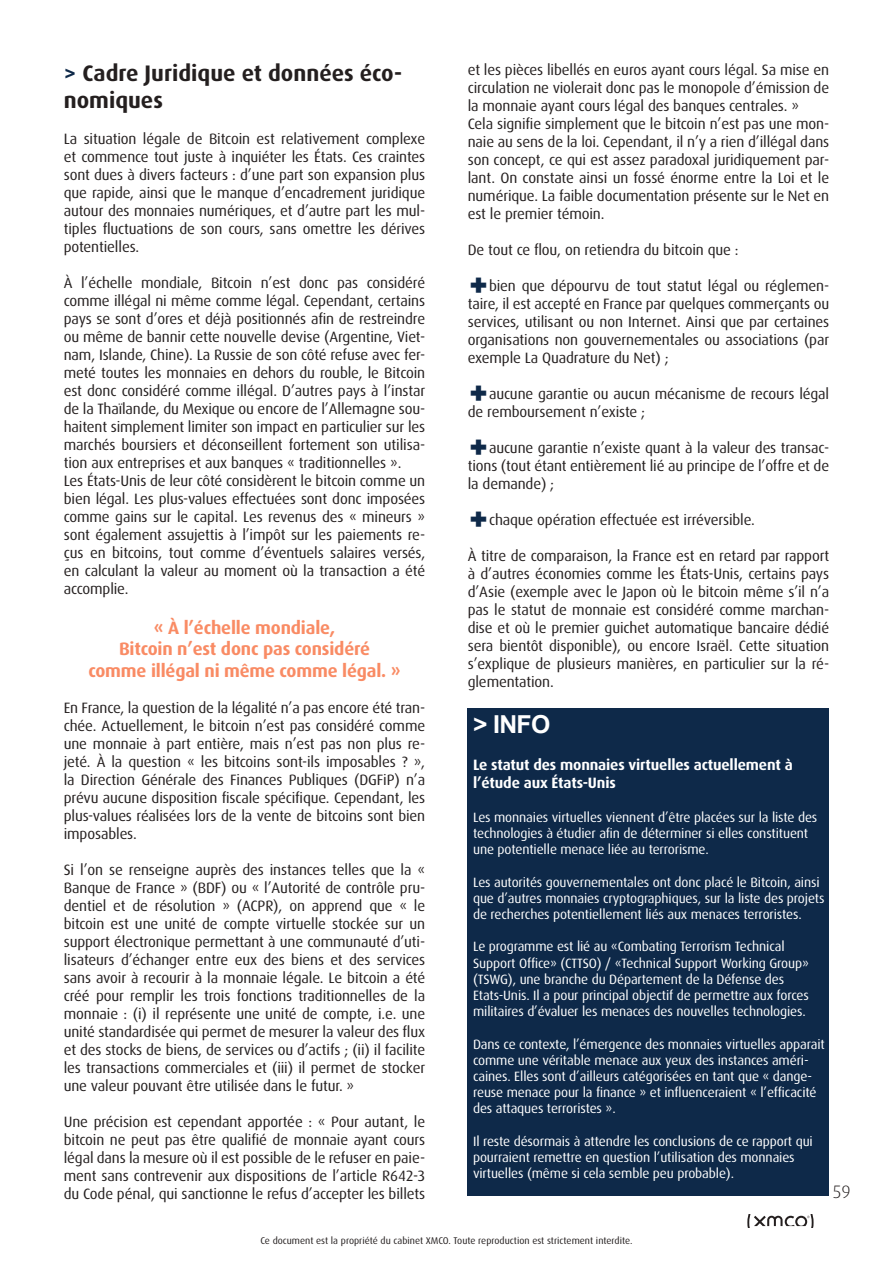
<style>
.page{position:relative;width:893px;height:1263px;background:#fff}
.page>*{position:absolute;margin:0;border:0;box-sizing:border-box;transform-origin:0 0}
.t1{font:900 36px "Dax Pro";color:#0e2949}
.t2{font:700 24.75px "Arial";color:#fff}
.t3{font:700 22.5px/27px "Dax Pro";color:#241f1f}
.t4{font:700 18px/21.6px "Dax Pro";letter-spacing:-.01em;color:#f98b64;text-align:center}
.t5{font:300 18px "Dax Pro";color:#241f1f}
.t6{font:15px/18px "Dax Pro";letter-spacing:-.01em;color:#241f1f;text-align:justify}
.t7{font:700 15px/18px "Dax Pro";letter-spacing:-.01em;color:#fff}
.t8{font:13.5px/16.2px "Dax Pro";letter-spacing:-.01em;color:#fff}
.t9{font:9.75px "Dax Pro";color:#241f1f}
.s1{color:#0e2949}
</style>
<div class="page">
<svg style="left:747px;top:1214px;width:66px;height:14px"></svg>
<div style="left:468px;top:708px;width:361px;height:488px;background:#0e2949"></div>
<h3 class="t3" style="left:64px;top:59px;width:340px"><span class="s1">&gt;</span> Cadre Juridique et données éco&shy;nomiques</h3>
<p class="t6" style="left:64px;top:129px;width:363px">La situation légale de Bitcoin est relativement complexe et commence tout juste à inquiéter les États. Ces craintes sont dues à divers facteurs : d’une part son expansion plus que rapide, ainsi que le manque d’encadrement juridique autour des monnaies numériques, et d’autre part les mul&shy;tiples fluctuations de son cours, sans omettre les dérives potentielles.</p>
<p class="t6" style="left:64px;top:273px;width:363px;text-align:left">À l’échelle mondiale, Bitcoin n’est donc pas considéré comme illégal ni même comme légal. Cependant, certains pays se sont d’ores et déjà positionnés afin de restreindre ou même de bannir cette nouvelle devise (Argentine, Viet&shy;nam, Islande, Chine). La Russie de son côté refuse avec fer&shy;meté toutes les monnaies en dehors du rouble, le Bitcoin est donc considéré comme illégal. D’autres pays à l’instar de la Thaïlande, du Mexique ou encore de l’Allemagne sou&shy;haitent simplement limiter son impact en particulier sur les marchés boursiers et déconseillent fortement son utilisa&shy;tion aux entreprises et aux banques « traditionnelles ».<br>Les États-Unis de leur côté considèrent le bitcoin comme un bien légal. Les plus-values effectuées sont donc imposées comme gains sur le capital. Les revenus des « mineurs » sont également assujettis à l’impôt sur les paiements re&shy;çus en bitcoins, tout comme d’éventuels salaires versés, en calculant la valeur au moment où la transaction a été accomplie.</p>
<p class="t4" style="left:88px;top:616px;width:314px">« À l’échelle mondiale,<br>Bitcoin n’est donc pas considéré comme illégal ni même comme légal. »</p>
<p class="t6" style="left:64px;top:698px;width:363px">En France, la question de la légalité n’a pas encore été tran&shy;chée. Actuellement, le bitcoin n’est pas considéré comme une monnaie à part entière, mais n’est pas non plus re&shy;jeté. À la question « les bitcoins sont-ils imposables ? », la Direction Générale des Finances Publiques (DGFiP) n’a prévu aucune disposition fiscale spécifique. Cependant, les plus-values réalisées lors de la vente de bitcoins sont bien imposables.</p>
<p class="t6" style="left:64px;top:860px;width:363px">Si l’on se renseigne auprès des instances telles que la « Banque de France » (BDF) ou « l’Autorité de contrôle pru&shy;dentiel et de résolution » (ACPR), on apprend que « le bitcoin est une unité de compte virtuelle stockée sur un support électronique permettant à une communauté d’uti&shy;lisateurs d’échanger entre eux des biens et des services sans avoir à recourir à la monnaie légale. Le bitcoin a été créé pour remplir les trois fonctions traditionnelles de la monnaie : (i) il représente une unité de compte, i.e. une unité standardisée qui permet de mesurer la valeur des flux et des stocks de biens, de services ou d’actifs ; (ii) il facilite les transactions commerciales et (iii) il permet de stocker une valeur pouvant être utilisée dans le futur. »</p>
<p class="t6" style="left:64px;top:1112px;width:363px">Une précision est cependant apportée : « Pour autant, le bitcoin ne peut pas être qualifié de monnaie ayant cours légal dans la mesure où il est possible de le refuser en paie&shy;ment sans contrevenir aux dispositions de l’article R642-3 du Code pénal, qui sanctionne le refus d’accepter les billets</p>
<p class="t6" style="left:468px;top:61px;width:363px;text-align:left">et les pièces libellés en euros ayant cours légal. Sa mise en circulation ne violerait donc pas le monopole d’émission de la monnaie ayant cours légal des banques centrales. »<br>Cela signifie simplement que le bitcoin n’est pas une mon&shy;naie au sens de la loi. Cependant, il n’y a rien d’illégal dans son concept, ce qui est assez paradoxal juridiquement par&shy;lant. On constate ainsi un fossé énorme entre la Loi et le numérique. La faible documentation présente sur le Net en est le premier témoin.</p>
<p class="t6" style="left:468px;top:241px;width:272px">De tout ce flou, on retiendra du bitcoin que :</p>
<h1 class="t1" style="left:468px;top:261px;width:23px">+</h1>
<p class="t6" style="left:468px;top:277px;width:363px;text-indent:21px">bien que dépourvu de tout statut légal ou réglemen&shy;taire, il est accepté en France par quelques commerçants ou services, utilisant ou non Internet. Ainsi que par certaines organisations non gouvernementales ou associations (par exemple La Quadrature du Net) ;</p>
<h1 class="t1" style="left:468px;top:369px;width:23px">+</h1>
<p class="t6" style="left:468px;top:385px;width:363px;text-indent:21px">aucune garantie ou aucun mécanisme de recours légal de remboursement n’existe ;</p>
<h1 class="t1" style="left:468px;top:423px;width:23px">+</h1>
<p class="t6" style="left:468px;top:439px;width:363px;text-indent:21px">aucune garantie n’existe quant à la valeur des transac&shy;tions (tout étant entièrement lié au principe de l’offre et de la demande) ;</p>
<h1 class="t1" style="left:468px;top:495px;width:23px">+</h1>
<p class="t6" style="left:489px;top:511px;width:268px">chaque opération effectuée est irréversible.</p>
<p class="t6" style="left:468px;top:547px;width:363px">À titre de comparaison, la France est en retard par rapport à d’autres économies comme les États-Unis, certains pays d’Asie (exemple avec le Japon où le bitcoin même s’il n’a pas le statut de monnaie est considéré comme marchan&shy;dise et où le premier guichet automatique bancaire dédié sera bientôt disponible), ou encore Israël. Cette situation s’explique de plusieurs manières, en particulier sur la ré&shy;glementation.</p>
<h2 class="t2" style="left:473px;top:708px;width:79px">&gt; INFO</h2>
<p class="t7" style="left:473px;top:755px;width:321px">Le statut des monnaies virtuelles actuellement à l’étude aux États-Unis</p>
<p class="t8" style="left:473px;top:808px;width:346px">Les monnaies virtuelles viennent d’être placées sur la liste des technologies à étudier afin de déterminer si elles constituent une potentielle menace liée au terrorisme.</p>
<p class="t8" style="left:473px;top:873px;width:353px">Les autorités gouvernementales ont donc placé le Bitcoin, ainsi que d’autres monnaies cryptographiques, sur la liste des projets de recherches potentiellement liés aux menaces terroristes.</p>
<p class="t8" style="left:473px;top:938px;width:337px">Le programme est lié au «Combating Terrorism Technical Support Office» (CTTSO) / «Technical Support Working Group» (TSWG), une branche du Département de la Défense des Etats-Unis. Il a pour principal objectif de permettre aux forces militaires d’évaluer les menaces des nouvelles technologies.</p>
<p class="t8" style="left:473px;top:1035px;width:353px">Dans ce contexte, l’émergence des monnaies virtuelles apparait comme une véritable menace aux yeux des instances améri&shy;caines. Elles sont d’ailleurs catégorisées en tant que « dange&shy;reuse menace pour la finance » et influenceraient « l’efficacité des attaques terroristes ».</p>
<p class="t8" style="left:473px;top:1132px;width:341px">Il reste désormais à attendre les conclusions de ce rapport qui pourraient remettre en question l’utilisation des monnaies virtuelles (même si cela semble peu probable).</p>
<p class="t5" style="left:832px;top:1181px;width:20px">59</p>
<p class="t9" style="left:260px;top:1235px;width:374px">Ce document est la propriété du cabinet XMCO. Toute reproduction est strictement interdite.</p>
</div>
